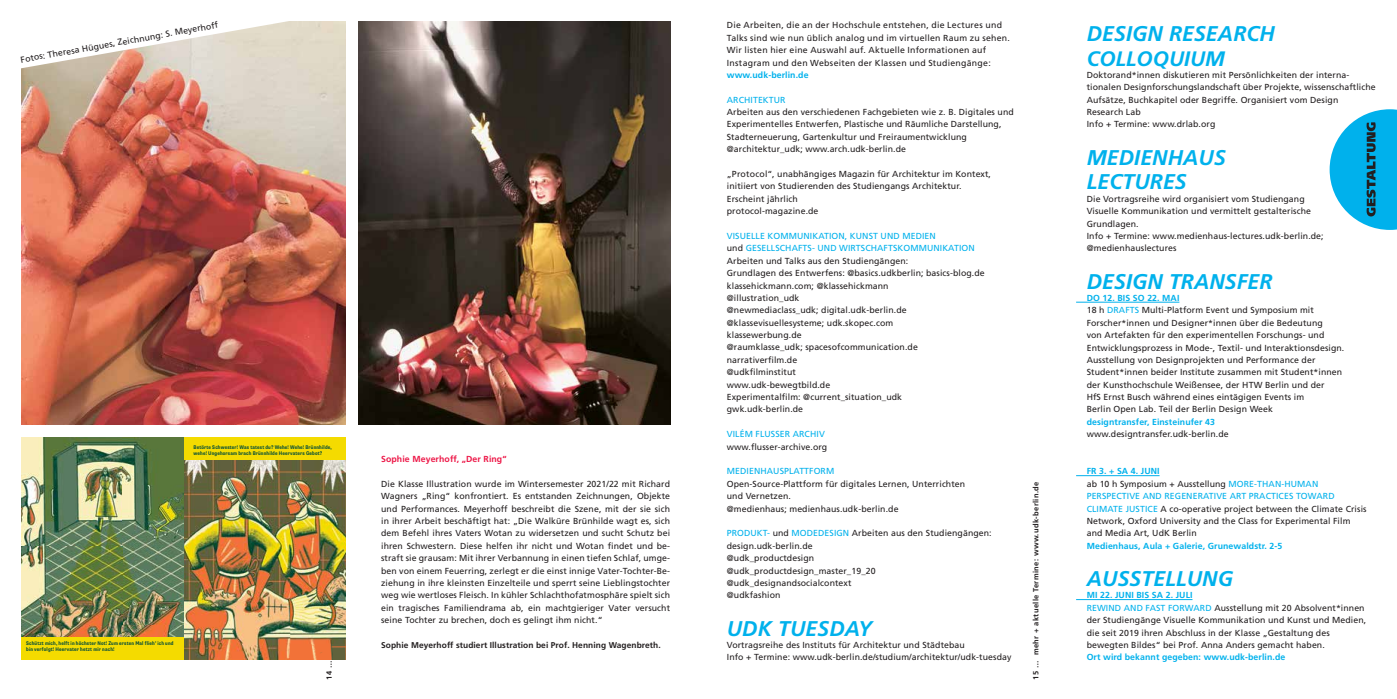
<style>
.page{position:relative;width:1397px;height:699px;background:#fff}
.page>*{position:absolute;margin:0;border:0;box-sizing:border-box;transform-origin:0 0}
.t1{font:italic 700 21.25px/24.8px "Frutiger";letter-spacing:.005em;color:#00b1ec}
.t2{font:italic 700 20.88px "Frutiger";color:#00b1ec}
.t3{font:8.75px/12.4px "Frutiger";letter-spacing:.01em;color:#231f20}
.t4{font:700 8.75px "Frutiger";letter-spacing:.01em;color:#00b1ec}
.t5{font:8.75px "Frutiger";letter-spacing:.01em;color:#00b1ec}
.t6{font:700 8.75px "Frutiger";letter-spacing:.01em;color:#ed1848}
.t7{font:700 8.38px "Frutiger";letter-spacing:.01em;color:#231f20}
.t8{font:700 7.5px "Frutiger";letter-spacing:.05em;color:#231f20}
.t9{font:700 condensed 5.38px/6.4px "Supria Sans";letter-spacing:.03em;color:#004b3b}
.t10{font:700 condensed 5.38px/6.4px "Supria Sans";letter-spacing:.03em;color:#014a3b}
.s1{color:#00b1ec}
.s2{font-weight:700;color:#00b1ec}
</style>
<div class="page">
<svg style="left:1329px;top:109px;width:67px;height:121px"></svg>
<hr style="left:1075px;top:302px;width:104px;height:1px;background:#00b1ec">
<hr style="left:1075px;top:475px;width:84px;height:1px;background:#00b1ec">
<hr style="left:1075px;top:599px;width:117px;height:1px;background:#00b1ec">
<img style="left:21px;top:69px;width:324px;height:355px">
<img style="left:183px;top:459px;width:162px;height:200px">
<div style="left:183px;top:437px;width:162px;height:22px;background:#f4db00"></div>
<img style="left:21px;top:437px;width:162px;height:199px">
<div style="left:21px;top:636px;width:162px;height:23px;background:#f4db00"></div>
<img style="left:359px;top:21px;width:311px;height:403px">
<svg style="left:21px;top:21px;width:348px;height:48px"></svg>
<p class="t3" style="left:20px;top:53px;width:202px;rotate:-10deg">Fotos: Theresa Hügues, Zeichnung: S. Meyerhoff</p>
<p class="t9" style="left:193px;top:443px;width:140px">Betörte Schwester! Was tatest du? Wehe! Wehe! Brünnhilde, wehe! Ungehorsam brach Brünnhilde Heervaters Gebot?</p>
<p class="t10" style="left:26px;top:639px;width:149px">Schützt mich, helft in höchster Not! Zum ersten Mal flieh’ ich und bin verfolgt! Heervater hetzt mir nach!</p>
<p class="t6" style="left:381px;top:453px;width:127px">Sophie Meyerhoff, „Der Ring“</p>
<p class="t3" style="left:381px;top:477px;width:290px;text-align:justify">Die Klasse Illustration wurde im Wintersemester 2021/22 mit Richard Wagners „Ring“ konfrontiert. Es entstanden Zeichnungen, Objekte und Performances. Meyerhoff beschreibt die Szene, mit der sie sich in ihrer Arbeit beschäftigt hat: „Die Walküre Brünhilde wagt es, sich dem Befehl ihres Vaters Wotan zu widersetzen und sucht Schutz bei ihren Schwestern. Diese helfen ihr nicht und Wotan findet und be&shy;straft sie grausam: Mit ihrer Verbannung in einen tiefen Schlaf, umge&shy;ben von einem Feuerring, zerlegt er die einst innige Vater-Tochter-Be&shy;ziehung in ihre kleinsten Einzelteile und sperrt seine Lieblingstochter weg wie wertloses Fleisch. In kühler Schlachthofatmosphäre spielt sich ein tragisches Familiendrama ab, ein machtgieriger Vater versucht seine Tochter zu brechen, doch es gelingt ihm nicht.“</p>
<p class="t7" style="left:381px;top:639px;width:281px">Sophie Meyerhoff studiert Illustration bei Prof. Henning Wagenbreth.</p>
<p class="t3" style="left:726px;top:19px;width:284px">Die Arbeiten, die an der Hochschule entstehen, die Lectures und Talks sind wie nun üblich analog und im virtuellen Raum zu sehen.<br>Wir listen hier eine Auswahl auf. Aktuelle Informationen auf Instagram und den Webseiten der Klassen und Studiengänge:</p>
<p class="t4" style="left:726px;top:70px;width:83px">www.udk-berlin.de</p>
<p class="t5" style="left:726px;top:94px;width:60px">ARCHITEKTUR</p>
<p class="t3" style="left:726px;top:106px;width:288px">Arbeiten aus den verschiedenen Fachgebieten wie z. B. Digitales und Experimentelles Entwerfen, Plastische und Räumliche Darstellung, Stadterneuerung, Gartenkultur und Freiraumentwicklung @architektur_udk; www.arch.udk-berlin.de</p>
<p class="t3" style="left:726px;top:168px;width:265px">„Protocol“, unabhängiges Magazin für Architektur im Kontext, initiiert von Studierenden des Studiengangs Architektur.<br>Erscheint jährlich<br>protocol-magazine.de</p>
<p class="t3" style="left:726px;top:229px;width:259px"><span class="s1">VISUELLE KOMMUNIKATION, KUNST UND MEDIEN<br></span>und <span class="s1">GESELLSCHAFTS- UND WIRTSCHAFTSKOMMUNIKATION </span>Arbeiten und Talks aus den Studiengängen:<br>Grundlagen des Entwerfens: @basics.udkberlin; basics-blog.de klassehickmann.com; @klassehickmann<br>@illustration_udk<br>@newmediaclass_udk; digital.udk-berlin.de @klassevisuellesysteme; udk.skopec.com<br>klassewerbung.de<br>@raumklasse_udk; spacesofcommunication.de narrativerfilm.de<br>@udkfilminstitut<br>www.udk-bewegtbild.de<br>Experimentalfilm: @current_situation_udk<br>gwk.udk-berlin.de</p>
<p class="t5" style="left:726px;top:428px;width:99px">VILÉM FLUSSER ARCHIV</p>
<p class="t3" style="left:726px;top:440px;width:102px">www.flusser-archive.org</p>
<p class="t5" style="left:726px;top:466px;width:109px">MEDIENHAUSPLATTFORM</p>
<p class="t3" style="left:726px;top:477px;width:240px">Open-Source-Plattform für digitales Lernen, Unterrichten und Vernetzen.<br>@medienhaus; medienhaus.udk-berlin.de</p>
<p class="t3" style="left:726px;top:526px;width:266px"><span class="s1">PRODUKT-</span> und <span class="s1">MODEDESIGN</span> Arbeiten aus den Studiengängen: design.udk-berlin.de<br>@udk_productdesign<br>@udk_productdesign_master_19_20 @udk_designandsocialcontext<br>@udkfashion</p>
<h1 class="t1" style="left:726px;top:615px;width:147px">UDK TUESDAY</h1>
<p class="t3" style="left:726px;top:638px;width:286px">Vortragsreihe des Instituts für Architektur und Städtebau<br>Info + Termine: www.udk-berlin.de/studium/architektur/udk-tuesday</p>
<p class="t8" style="left:1031px;top:679px;width:200px;rotate:-90deg">15 … mehr + aktuelle Termine: www.udk-berlin.de</p>
<h1 class="t1" style="left:1086px;top:21px;width:190px">DESIGN RESEARCH</h1>
<h2 class="t2" style="left:1086px;top:46px;width:140px">COLLOQUIUM</h2>
<p class="t3" style="left:1086px;top:69px;width:290px">Doktorand*innen diskutieren mit Persönlichkeiten der interna&shy;tionalen Designforschungslandschaft über Projekte, wissenschaftliche Aufsätze, Buchkapitel oder Begriffe. Organisiert vom Design Research Lab<br>Info + Termine: www.drlab.org</p>
<h1 class="t1" style="left:1086px;top:145px;width:141px">MEDIENHAUS<br>LECTURES</h1>
<p class="t3" style="left:1086px;top:192px;width:238px">Die Vortragsreihe wird organisiert vom Studiengang Visuelle Kommunikation und vermittelt gestalterische Grundlagen.<br>Info + Termine: www.medienhaus-lectures.udk-berlin.de; @medienhauslectures</p>
<h1 class="t1" style="left:1086px;top:269px;width:187px">DESIGN TRANSFER</h1>
<p class="t3" style="left:1086px;top:291px;width:259px"><span class="s2">DO 12. BIS SO 22. MAI<br></span>18 h <span class="s1">DRAFTS</span> Multi-Platform Event und Symposium mit Forscher*innen und Designer*innen über die Bedeutung<br>von Artefakten für den experimentellen Forschungs- und Entwicklungsprozess in Mode-, Textil- und Interaktionsdesign.<br>Ausstellung von Designprojekten und Performance der Student*innen beider Institute zusammen mit Student*innen der Kunsthochschule Weißensee, der HTW Berlin und der<br>HfS Ernst Busch während eines eintägigen Events im<br>Berlin Open Lab. Teil der Berlin Design Week</p>
<p class="t4" style="left:1086px;top:416px;width:130px">designtransfer, Einsteinufer 43</p>
<p class="t3" style="left:1086px;top:427px;width:143px">www.designtransfer.udk-berlin.de</p>
<p class="t3" style="left:1086px;top:465px;width:281px"><span class="s2">FR 3. + SA 4. JUNI<br></span>ab 10 h Symposium + Ausstellung <span class="s1">MORE-THAN-HUMAN PERSPECTIVE AND REGENERATIVE ART PRACTICES TOWARD CLIMATE JUSTICE</span> A co-operative project between the Climate Crisis Network, Oxford University and the Class for Experimental Film and Media Art, UdK Berlin</p>
<p class="t4" style="left:1086px;top:540px;width:197px">Medienhaus, Aula + Galerie, Grunewaldstr. 2-5</p>
<h1 class="t1" style="left:1086px;top:566px;width:148px">AUSSTELLUNG</h1>
<p class="t3" style="left:1086px;top:588px;width:281px"><span class="s2">MI 22. JUNI BIS SA 2. JULI<br></span><span class="s1">REWIND AND FAST FORWARD</span> Ausstellung mit 20 Absolvent*innen der Studiengänge Visuelle Kommunikation und Kunst und Medien, die seit 2019 ihren Abschluss in der Klasse „Gestaltung des bewegten Bildes“ bei Prof. Anna Anders gemacht haben.</p>
<p class="t4" style="left:1086px;top:651px;width:200px">Ort wird bekannt gegeben: www.udk-berlin.de</p>
</div>
